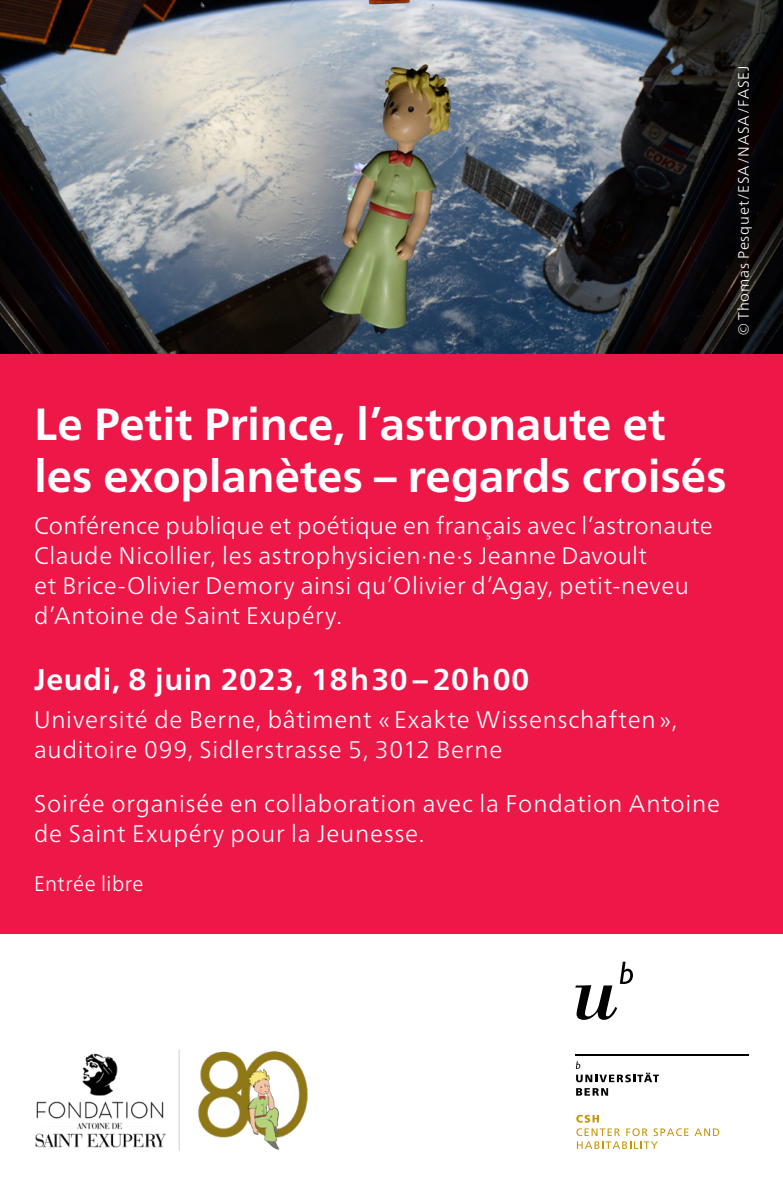
<style>
.page{position:relative;width:783px;height:1183px;background:#fff}
.page>*{position:absolute;margin:0;border:0;box-sizing:border-box;transform-origin:0 0}
.t1{font:700 45px/51.6px "Frutiger Neue LT Pro";color:#fff}
.t2{font:700 30px "Frutiger Neue LT Pro";letter-spacing:.02em;color:#fff}
.t3{font:300 24px/30px "Frutiger Neue LT Pro";letter-spacing:.03em;color:#fff}
.t4{font:300 21px "Frutiger Neue LT Pro";letter-spacing:.025em;color:#fff}
.t5{font:300 15px "Frutiger Neue LT Pro";letter-spacing:.05em;color:#fff}
</style>
<div class="page">
<div style="left:0;top:353px;width:782px;height:580px;background:#ed1748"></div>
<img style="left:0;top:0;width:782px;height:353px">
<svg style="left:575px;top:961px;width:57px;height:58px"></svg>
<hr style="left:575px;top:1053px;width:173px;height:2px;background:#000">
<svg style="left:575px;top:1061px;width:83px;height:20px"></svg>
<svg style="left:576px;top:1088px;width:32px;height:7px"></svg>
<svg style="left:576px;top:1114px;width:43px;height:21px"></svg>
<svg style="left:626px;top:1128px;width:21px;height:7px"></svg>
<svg style="left:653px;top:1128px;width:35px;height:7px"></svg>
<svg style="left:695px;top:1128px;width:24px;height:7px"></svg>
<svg style="left:576px;top:1141px;width:81px;height:7px"></svg>
<img style="left:35px;top:1050px;width:273px;height:101px">
<p class="t5" style="left:734px;top:336px;width:272px;rotate:-90deg">© Thomas Pesquet/ESA/NASA/FASEJ</p>
<h1 class="t1" style="left:34px;top:398px;width:693px">Le Petit Prince, l’astronaute et les exoplanètes – regards croisés</h1>
<p class="t3" style="left:34px;top:509px;width:680px">Conférence publique et poétique en français avec l’astronaute Claude Nicollier, les astrophysicien·ne·s Jeanne Davoult<br>et Brice-Olivier Demory ainsi qu’Olivier d’Agay, petit-neveu d’Antoine de Saint Exupéry.</p>
<p class="t2" style="left:34px;top:661px;width:496px">Jeudi, 8 juin 2023, 18h30 – 20h00</p>
<p class="t3" style="left:34px;top:704px;width:644px">Université de Berne, bâtiment « Exakte Wissenschaften », auditoire 099, Sidlerstrasse 5, 3012 Berne</p>
<p class="t3" style="left:34px;top:788px;width:687px">Soirée organisée en collaboration avec la Fondation Antoine de Saint Exupéry pour la Jeunesse.</p>
<p class="t4" style="left:34px;top:871px;width:111px">Entrée libre</p>
</div>
